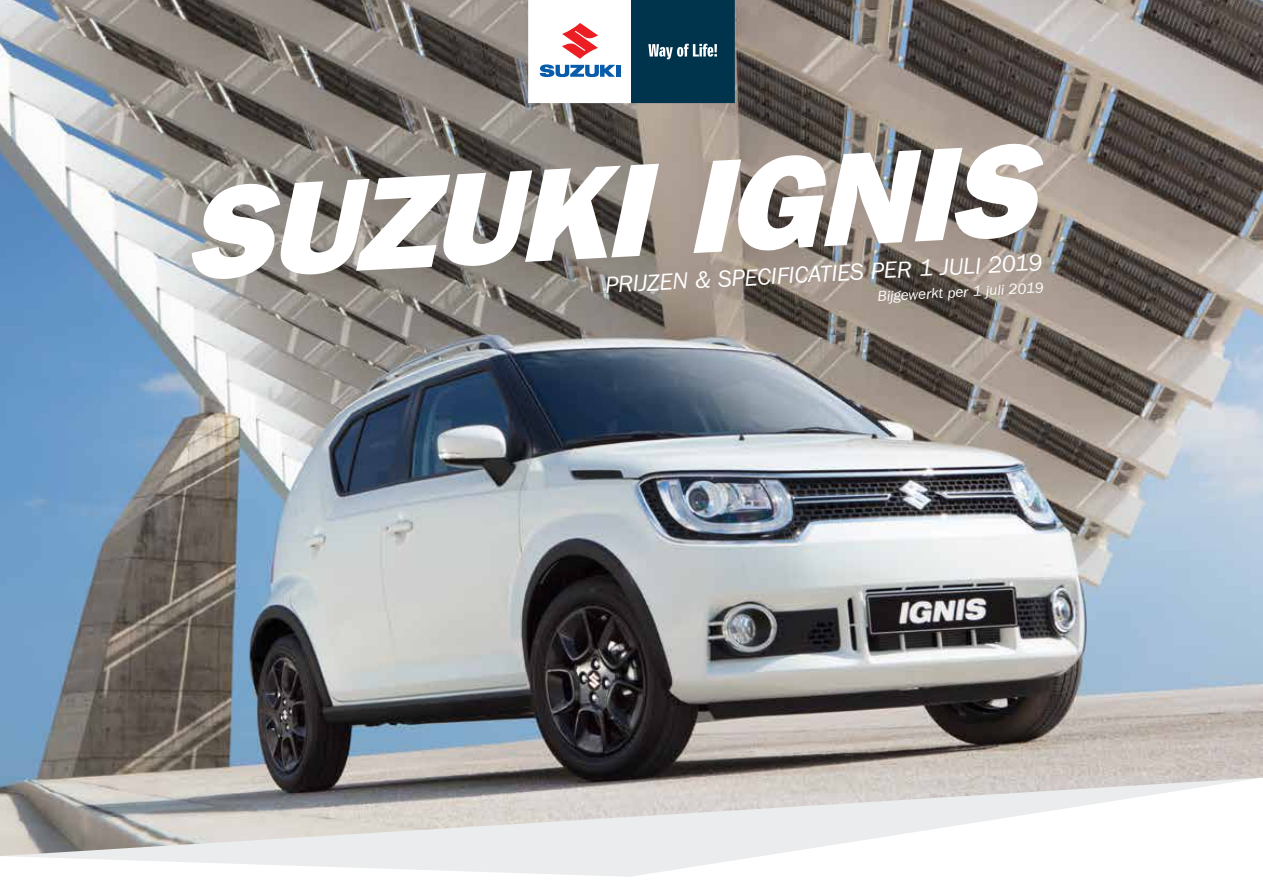
<style>
.page{position:relative;width:1263px;height:893px;background:#fff}
.page>*{position:absolute;margin:0;border:0;box-sizing:border-box;transform-origin:0 0}
.t1{font:italic 132.75px "ITC Franklin Gothic Std Hvy";color:#fff}
.t2{font:italic 24px "ITC Franklin Gothic Std";color:#fff}
.t3{font:italic 15px "ITC Franklin Gothic Std";color:#fff}
</style>
<div class="page">
<svg style="left:13px;top:856px;width:746px;height:21px;fill:#f1f3f3"></svg>
<img style="left:0;top:0;width:1263px;height:856px">
<svg style="left:529px;top:0;width:205px;height:103px"></svg>
<h1 class="t1" style="left:178px;top:156px;width:853px;rotate:-3deg">SUZUKI IGNIS</h1>
<p class="t3" style="left:877px;top:288px;width:168px;rotate:-3deg">Bijgewerkt per 1 juli 2019</p>
<p class="t2" style="left:604px;top:272px;width:439px;rotate:-3deg">PRIJZEN &amp; SPECIFICATIES PER 1 JULI 2019</p>
</div>
